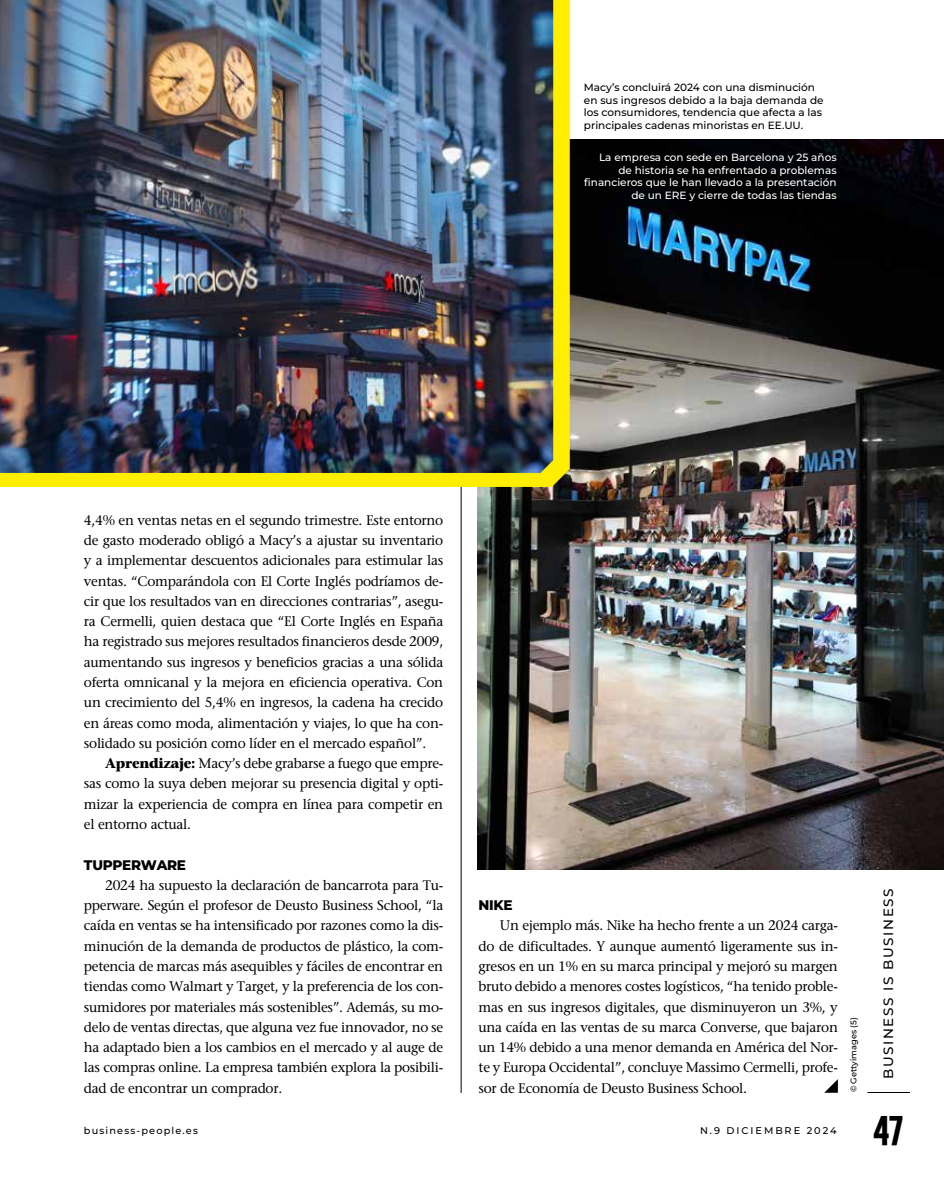
<style>
.page{position:relative;width:944px;height:1178px;background:#fff}
.page>*{position:absolute;margin:0;border:0;box-sizing:border-box;transform-origin:0 0}
.t1{font:700 30px "Gobold";color:#000}
.t2{font:500 13.8px/20.2px "Stone Serif Std";letter-spacing:-.02em;color:#000;text-align:justify}
.t3{font:800 13.8px "Montserrat";letter-spacing:-.02em;color:#000}
.t4{font:500 13.5px "Montserrat";letter-spacing:.12em;color:#000}
.t5{font:500 10.5px/12.8px "Montserrat";color:#000}
.t6{font:500 10.5px/12.8px "Montserrat";color:#fff;text-align:right}
.t7{font:500 9.75px "Montserrat";letter-spacing:.12em;color:#000}
.t8{font:500 9.75px "Montserrat";letter-spacing:.2em;color:#000}
.t9{font:500 8.25px "Montserrat";color:#000}
.s1{font-weight:700}
</style>
<div class="page">
<img style="left:477px;top:139px;width:467px;height:731px">
<hr style="left:461px;top:128px;width:1px;height:965px;background:#000">
<svg style="left:0;top:0;width:570px;height:487px;background:#faea01"></svg>
<img style="left:0;top:0;width:553px;height:473px">
<hr style="left:867px;top:1092px;width:43px;height:1px;background:#000">
<svg style="left:824px;top:1079px;width:14px;height:14px"></svg>
<p class="t5" style="left:584px;top:82px;width:241px">Macy’s concluirá 2024 con una disminución en sus ingresos debido a la baja demanda de los consumidores, tendencia que afecta a las principales cadenas minoristas en EE.UU.</p>
<p class="t6" style="left:584px;top:152px;width:254px">La empresa con sede en Barcelona y 25 años de historia se ha enfrentado a problemas financieros que le han llevado a la presentación de un ERE y cierre de todas las tiendas</p>
<p class="t2" style="left:84px;top:511px;width:361px">4,4% en ventas netas en el segundo trimestre. Este entorno de gasto moderado obligó a Macy’s a ajustar su inventario y a implementar descuentos adicionales para estimular las ventas. “Comparándola con El Corte Inglés podríamos de&shy;cir que los resultados van en direcciones contrarias”, asegu&shy;ra Cermelli, quien destaca que “El Corte Inglés en España ha registrado sus mejores resultados financieros desde 2009, aumentando sus ingresos y beneficios gracias a una sólida oferta omnicanal y la mejora en eficiencia operativa. Con un crecimiento del 5,4% en ingresos, la cadena ha crecido en áreas como moda, alimentación y viajes, lo que ha con&shy;solidado su posición como líder en el mercado español”.</p>
<p class="t2" style="left:84px;top:754px;width:361px;text-indent:21px"><span class="s1">Aprendizaje:</span> Macy’s debe grabarse a fuego que empre&shy;sas como la suya deben mejorar su presencia digital y opti&shy;mizar la experiencia de compra en línea para competir en el entorno actual.</p>
<p class="t3" style="left:84px;top:857px;width:104px">TUPPERWARE</p>
<p class="t2" style="left:84px;top:876px;width:361px;text-indent:21px">2024 ha supuesto la declaración de bancarrota para Tu&shy;pperware. Según el profesor de Deusto Business School, “la caída en ventas se ha intensificado por razones como la dis&shy;minución de la demanda de productos de plástico, la com&shy;petencia de marcas más asequibles y fáciles de encontrar en tiendas como Walmart y Target, y la preferencia de los con&shy;sumidores por materiales más sostenibles”. Además, su mo&shy;delo de ventas directas, que alguna vez fue innovador, no se ha adaptado bien a los cambios en el mercado y al auge de las compras online. La empresa también explora la posibili&shy;dad de encontrar un comprador.</p>
<p class="t3" style="left:479px;top:897px;width:36px">NIKE</p>
<p class="t2" style="left:479px;top:917px;width:361px;text-indent:21px">Un ejemplo más. Nike ha hecho frente a un 2024 carga&shy;do de dificultades. Y aunque aumentó ligeramente sus in&shy;gresos en un 1% en su marca principal y mejoró su margen bruto debido a menores costes logísticos, “ha tenido proble&shy;mas en sus ingresos digitales, que disminuyeron un 3%, y una caída en las ventas de su marca Converse, que bajaron un 14% debido a una menor demanda en América del Nor&shy;te y Europa Occidental”, concluye Massimo Cermelli, profe&shy;sor de Economía de Deusto Business School.</p>
<p class="t7" style="left:84px;top:1127px;width:115px">business-people.es</p>
<p class="t8" style="left:700px;top:1127px;width:138px">N.9 DICIEMBRE 2024</p>
<p class="t9" style="left:850px;top:1092px;width:76px;rotate:-90deg">© Gettyimages (5)</p>
<p class="t4" style="left:883px;top:1079px;width:193px;rotate:-90deg">BUSINESS IS BUSINESS</p>
<h1 class="t1" style="left:873px;top:1117px;width:33px">47</h1>
</div>
